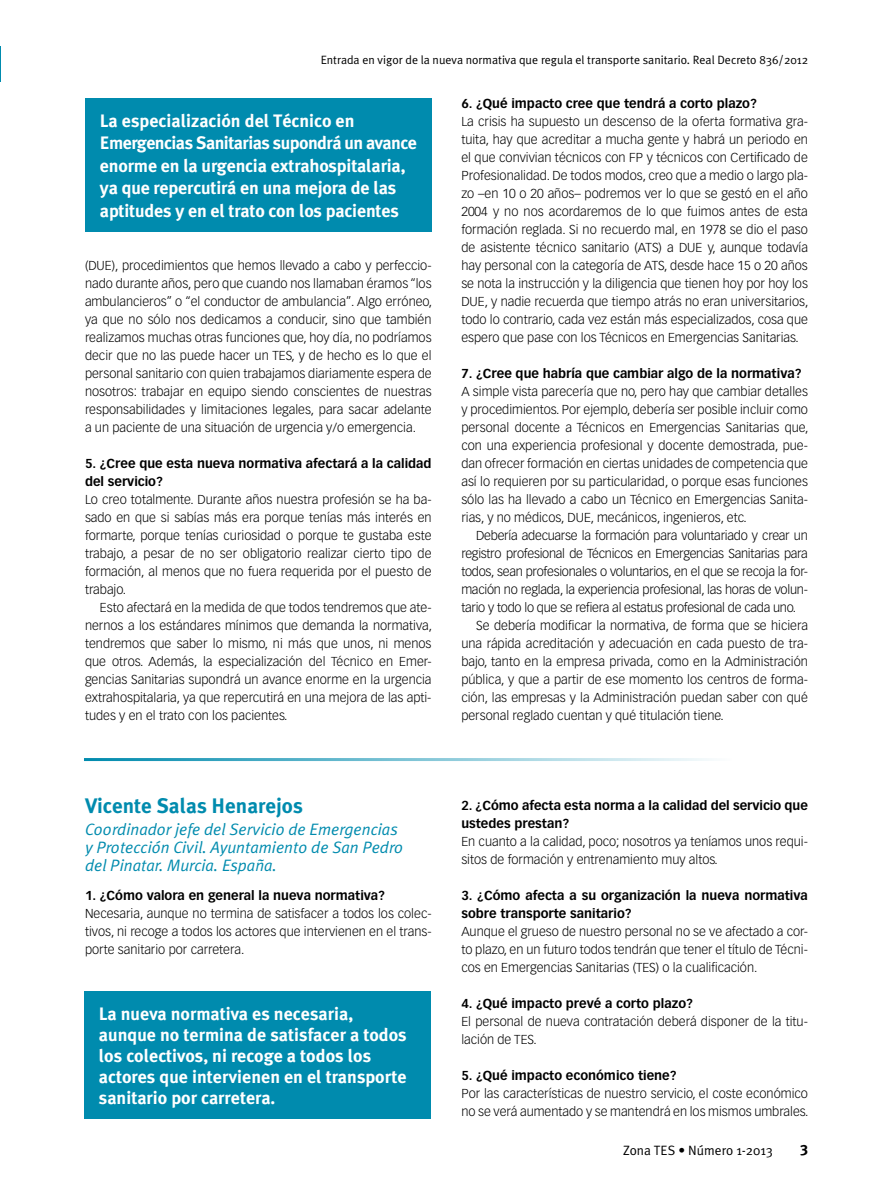
<style>
.page{position:relative;width:893px;height:1191px;background:#fff}
.page>*{position:absolute;margin:0;border:0;box-sizing:border-box;transform-origin:0 0}
.t1{font:700 21px "Meta Plus";color:#008bae}
.t2{font:700 18px/22.5px "Meta Plus";color:#fff}
.t3{font:italic 16.5px/18px "Meta Plus Normal";color:#008bae}
.t4{font:15px "Meta Plus Bold Caps";color:#000}
.t5{font:13.5px "Meta Plus Normal";color:#000}
.t6{font:300 12.75px/18px "Vectora LT Std";color:#000;text-align:justify}
.t7{font:700 12.75px/18px "Vectora LT Std";color:#000}
.t8{font:300 12.75px "Vectora LT Std";letter-spacing:-.02em;color:#000}
.t9{font:12px "Meta Plus Normal";color:#000}
</style>
<div class="page">
<hr style="left:0;top:46px;width:1px;height:36px;background:#008bae">
<div style="left:85px;top:98px;width:347px;height:134px;background:#008bae"></div>
<div style="left:84px;top:991px;width:347px;height:127px;background:#008bae"></div>
<hr style="left:84px;top:758px;width:648px;height:3px;background:#008bae">
<p class="t9" style="left:321px;top:52px;width:489px">Entrada en vigor de la nueva normativa que regula el transporte sanitario. Real Decreto 836/2012</p>
<h2 class="t2" style="left:100px;top:109px;width:319px">La especialización del Técnico en Emergencias Sanitarias supondrá un avance enorme en la urgencia extrahospitalaria, ya que repercutirá en una mejora de las aptitudes y en el trato con los pacientes</h2>
<p class="t6" style="left:85px;top:257px;width:349px">(DUE), procedimientos que hemos llevado a cabo y perfeccio&shy;nado durante años, pero que cuando nos llamaban éramos “los ambulancieros” o “el conductor de ambulancia”. Algo erróneo, ya que no sólo nos dedicamos a conducir, sino que también realizamos muchas otras funciones que, hoy día, no podríamos decir que no las puede hacer un TES, y de hecho es lo que el personal sanitario con quien trabajamos diariamente espera de nosotros: trabajar en equipo siendo conscientes de nuestras responsabilidades y limitaciones legales, para sacar adelante a un paciente de una situación de urgencia y/o emergencia.</p>
<p class="t7" style="left:85px;top:454px;width:348px">5. ¿Cree que esta nueva normativa afectará a la calidad del servicio?</p>
<p class="t6" style="left:85px;top:491px;width:348px">Lo creo totalmente. Durante años nuestra profesión se ha ba&shy;sado en que si sabías más era porque tenías más interés en formarte, porque tenías curiosidad o porque te gustaba este trabajo, a pesar de no ser obligatorio realizar cierto tipo de formación, al menos que no fuera requerida por el puesto de trabajo.</p>
<p class="t6" style="left:85px;top:599px;width:349px;text-indent:15px">Esto afectará en la medida de que todos tendremos que ate&shy;nernos a los estándares mínimos que demanda la normativa, tendremos que saber lo mismo, ni más que unos, ni menos que otros. Además, la especialización del Técnico en Emer&shy;gencias Sanitarias supondrá un avance enorme en la urgencia extrahospitalaria, ya que repercutirá en una mejora de las apti&shy;tudes y en el trato con los pacientes.</p>
<h1 class="t1" style="left:85px;top:793px;width:219px">Vicente Salas Henarejos</h1>
<p class="t3" style="left:85px;top:820px;width:320px">Coordinador jefe del Servicio de Emergencias y Protección Civil. Ayuntamiento de San Pedro del Pinatar. Murcia. España.</p>
<p class="t7" style="left:85px;top:886px;width:302px">1. ¿Cómo valora en general la nueva normativa?</p>
<p class="t6" style="left:85px;top:905px;width:348px">Necesaria, aunque no termina de satisfacer a todos los colec&shy;tivos, ni recoge a todos los actores que intervienen en el trans&shy;porte sanitario por carretera.</p>
<h2 class="t2" style="left:99px;top:1003px;width:309px;line-height:21px">La nueva normativa es necesaria, aunque no termina de satisfacer a todos los colectivos, ni recoge a todos los actores que intervienen en el transporte sanitario por carretera.</h2>
<p class="t7" style="left:461px;top:95px;width:297px">6. ¿Qué impacto cree que tendrá a corto plazo?</p>
<p class="t6" style="left:461px;top:113px;width:349px">La crisis ha supuesto un descenso de la oferta formativa gra&shy;tuita, hay que acreditar a mucha gente y habrá un periodo en el que convivian técnicos con FP y técnicos con Certificado de Profesionalidad. De todos modos, creo que a medio o largo pla&shy;zo –en 10 o 20 años– podremos ver lo que se gestó en el año 2004 y no nos acordaremos de lo que fuimos antes de esta formación reglada. Si no recuerdo mal, en 1978 se dio el paso de asistente técnico sanitario (ATS) a DUE y, aunque todavía hay personal con la categoría de ATS, desde hace 15 o 20 años se nota la instrucción y la diligencia que tienen hoy por hoy los DUE, y nadie recuerda que tiempo atrás no eran universitarios, todo lo contrario, cada vez están más especializados, cosa que espero que pase con los Técnicos en Emergencias Sanitarias.</p>
<p class="t7" style="left:461px;top:365px;width:342px">7. ¿Cree que habría que cambiar algo de la normativa?</p>
<p class="t6" style="left:461px;top:383px;width:348px">A simple vista parecería que no, pero hay que cambiar detalles y procedimientos. Por ejemplo, debería ser posible incluir como personal docente a Técnicos en Emergencias Sanitarias que, con una experiencia profesional y docente demostrada, pue&shy;dan ofrecer formación en ciertas unidades de competencia que así lo requieren por su particularidad, o porque esas funciones sólo las ha llevado a cabo un Técnico en Emergencias Sanita&shy;rias, y no médicos, DUE, mecánicos, ingenieros, etc.</p>
<p class="t8" style="left:476px;top:528px;width:333px">Debería adecuarse la formación para voluntariado y crear un</p>
<p class="t8" style="left:461px;top:546px;width:348px">registro profesional de Técnicos en Emergencias Sanitarias para</p>
<p class="t8" style="left:461px;top:564px;width:348px">todos, sean profesionales o voluntarios, en el que se recoja la for-</p>
<p class="t8" style="left:461px;top:582px;width:348px">mación no reglada, la experiencia profesional, las horas de volun-</p>
<p class="t8" style="left:461px;top:600px;width:336px">tario y todo lo que se refiera al estatus profesional de cada uno.</p>
<p class="t6" style="left:476px;top:617px;width:333px">Se debería modificar la normativa, de forma que se hiciera</p>
<p class="t6" style="left:461px;top:635px;width:348px">una rápida acreditación y adecuación en cada puesto de tra-</p>
<p class="t6" style="left:461px;top:653px;width:348px">bajo, tanto en la empresa privada, como en la Administración</p>
<p class="t6" style="left:461px;top:671px;width:348px">pública, y que a partir de ese momento los centros de forma-</p>
<p class="t6" style="left:461px;top:689px;width:348px">ción, las empresas y la Administración puedan saber con qué</p>
<p class="t6" style="left:461px;top:707px;width:264px">personal reglado cuentan y qué titulación tiene.</p>
<p class="t7" style="left:461px;top:796px;width:348px">2. ¿Cómo afecta esta norma a la calidad del servicio que ustedes prestan?</p>
<p class="t6" style="left:461px;top:833px;width:348px">En cuanto a la calidad, poco; nosotros ya teníamos unos requi&shy;sitos de formación y entrenamiento muy altos.</p>
<p class="t7" style="left:461px;top:886px;width:348px">3. ¿Cómo afecta a su organización la nueva normativa sobre transporte sanitario?</p>
<p class="t6" style="left:461px;top:923px;width:348px">Aunque el grueso de nuestro personal no se ve afectado a cor&shy;to plazo, en un futuro todos tendrán que tener el título de Técni&shy;cos en Emergencias Sanitarias (TES) o la cualificación.</p>
<p class="t7" style="left:461px;top:995px;width:233px">4. ¿Qué impacto prevé a corto plazo?</p>
<p class="t6" style="left:461px;top:1013px;width:348px">El personal de nueva contratación deberá disponer de la titu&shy;lación de TES.</p>
<p class="t7" style="left:461px;top:1067px;width:217px">5. ¿Qué impacto económico tiene?</p>
<p class="t6" style="left:461px;top:1085px;width:349px">Por las características de nuestro servicio, el coste económico no se verá aumentado y se mantendrá en los mismos umbrales.</p>
<p class="t5" style="left:623px;top:1142px;width:151px">Zona TES • Número 1-2013</p>
<p class="t4" style="left:800px;top:1141px;width:10px">3</p>
</div>
